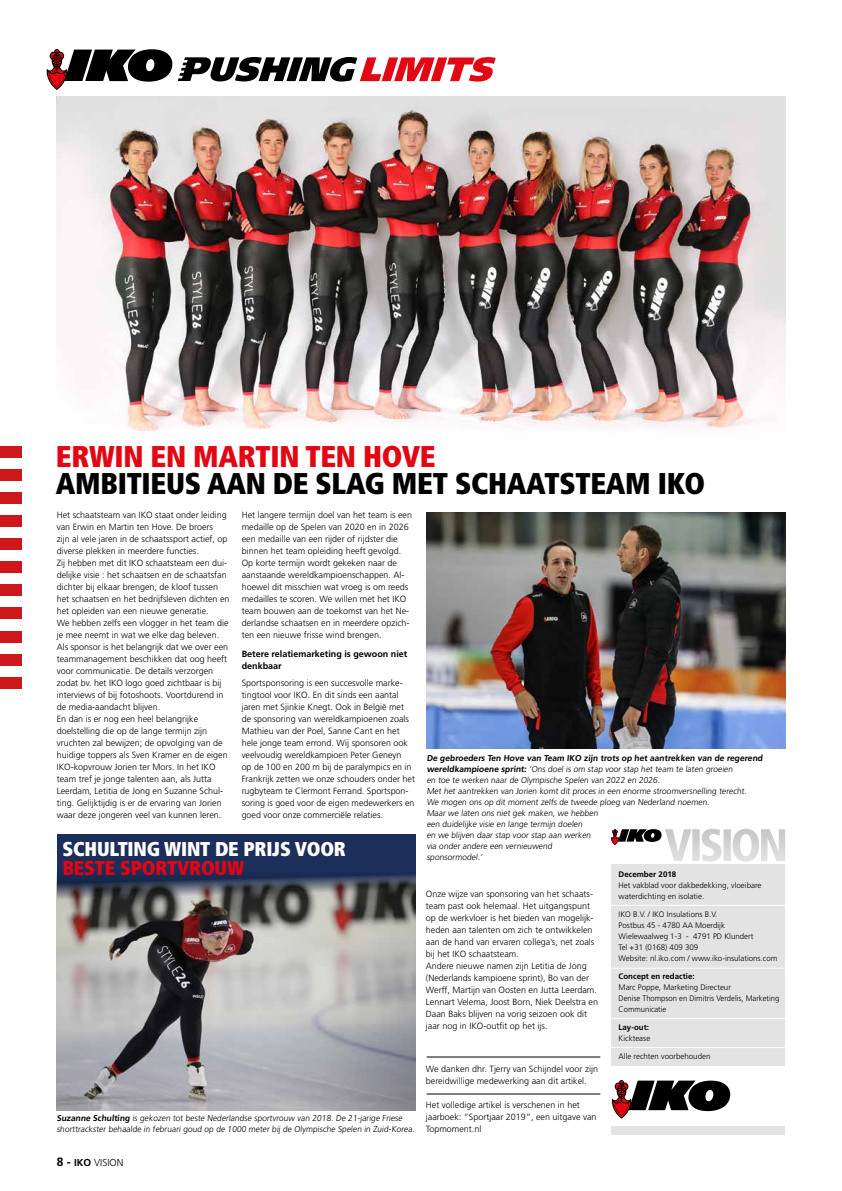
<style>
.page{position:relative;width:842px;height:1191px;background:#fff}
.page>*{position:absolute;margin:0;border:0;box-sizing:border-box;transform-origin:0 0}
.t1{font:900 condensed 30px "Frutiger";letter-spacing:-.01em;color:#000}
.t2{font:900 condensed 30px "Frutiger";letter-spacing:-.01em;color:#e30613}
.t3{font:900 condensed 20px "Frutiger";letter-spacing:-.01em;color:#fff}
.t4{font:900 condensed 20px "Frutiger";letter-spacing:-.01em;color:#e30613}
.t5{font:300 10px "Frutiger LT Std";color:#000}
.t6{font:300 9px/12px "Frutiger LT Std";color:#000}
.t7{font:700 9px/12px "Frutiger LT Std";color:#000}
.t8{font:300 8.5px/11px "Frutiger LT Std";color:#000}
.t9{font:300 8px/11px "Frutiger LT Std";color:#000}
.t10{font:700 8px "Frutiger LT Std";color:#000}
.s1{font-weight:700}
.s2{font-weight:700;font-size:12px}
</style>
<div class="page">
<div style="left:611px;top:864px;width:174px;height:201px;background:#e3e3e3"></div>
<hr style="left:609px;top:1018px;width:203px;height:1px;background:#fff">
<hr style="left:609px;top:905px;width:203px;height:1px;background:#fff">
<hr style="left:609px;top:1047px;width:203px;height:1px;background:#fff">
<hr style="left:609px;top:967px;width:203px;height:1px;background:#fff">
<svg style="left:611px;top:828px;width:174px;height:33px"></svg>
<svg style="left:612px;top:1080px;width:118px;height:38px"></svg>
<div style="left:612px;top:1125px;width:173px;height:9px;background:#e3e3e3"></div>
<img style="left:57px;top:96px;width:728px;height:335px">
<svg style="left:46px;top:49px;width:126px;height:41px"></svg>
<svg style="left:178px;top:57px;width:318px;height:25px"></svg>
<img style="left:427px;top:513px;width:358px;height:235px">
<img style="left:57px;top:899px;width:358px;height:211px">
<hr style="left:427px;top:1056px;width:173px;height:1px;background:#000">
<hr style="left:427px;top:1093px;width:173px;height:1px;background:#000">
<div style="left:0;top:446px;width:21px;height:11px;background:#cd171a"></div>
<div style="left:0;top:469px;width:21px;height:11px;background:#cd171a"></div>
<div style="left:0;top:492px;width:21px;height:11px;background:#cd171a"></div>
<div style="left:0;top:515px;width:21px;height:11px;background:#cd171a"></div>
<div style="left:0;top:538px;width:21px;height:11px;background:#cd171a"></div>
<div style="left:0;top:561px;width:21px;height:11px;background:#cd171a"></div>
<div style="left:0;top:584px;width:21px;height:11px;background:#cd171a"></div>
<div style="left:0;top:607px;width:21px;height:11px;background:#cd171a"></div>
<div style="left:0;top:631px;width:21px;height:11px;background:#cd171a"></div>
<div style="left:0;top:654px;width:21px;height:11px;background:#cd171a"></div>
<div style="left:0;top:677px;width:21px;height:11px;background:#cd171a"></div>
<svg style="left:57px;top:834px;width:358px;height:65px;background:#2a3858"></svg>
<h1 class="t2" style="left:56px;top:438px;width:381px">ERWIN EN MARTIN TEN HOVE</h1>
<h1 class="t1" style="left:56px;top:465px;width:651px">AMBITIEUS AAN DE SLAG MET SCHAATSTEAM IKO</h1>
<p class="t6" style="left:57px;top:508px;width:174px">Het schaatsteam van IKO staat onder leiding van Erwin en Martin ten Hove. De broers<br>zijn al vele jaren in de schaatssport actief, op diverse plekken in meerdere functies.<br>Zij hebben met dit IKO schaatsteam een dui&shy;delijke visie : het schaatsen en de schaatsfan dichter bij elkaar brengen, de kloof tussen het schaatsen en het bedrijfsleven dichten en het opleiden van een nieuwe generatie.<br>We hebben zelfs een vlogger in het team die je mee neemt in wat we elke dag beleven.<br>Als sponsor is het belangrijk dat we over een teammanagement beschikken dat oog heeft voor communicatie. De details verzorgen zodat bv. het IKO logo goed zichtbaar is bij interviews of bij fotoshoots. Voortdurend in de media-aandacht blijven.<br>En dan is er nog een heel belangrijke doelstelling die op de lange termijn zijn vruchten zal bewijzen; de opvolging van de huidige toppers als Sven Kramer en de eigen IKO-kopvrouw Jorien ter Mors. In het IKO team tref je jonge talenten aan, als Jutta Leerdam, Letitia de Jong en Suzanne Schul&shy;ting. Gelijktijdig is er de ervaring van Jorien waar deze jongeren veel van kunnen leren.</p>
<p class="t6" style="left:242px;top:509px;width:172px">Het langere termijn doel van het team is een medaille op de Spelen van 2020 en in 2026 een medaille van een rijder of rijdster die binnen het team opleiding heeft gevolgd.<br>Op korte termijn wordt gekeken naar de aanstaande wereldkampioenschappen. Al&shy;hoewel dit misschien wat vroeg is om reeds medailles te scoren. We willen met het IKO team bouwen aan de toekomst van het Ne&shy;derlandse schaatsen en in meerdere opzich&shy;ten een nieuwe frisse wind brengen.</p>
<p class="t7" style="left:242px;top:648px;width:167px">Betere relatiemarketing is gewoon niet denkbaar</p>
<p class="t6" style="left:242px;top:677px;width:175px">Sportsponsoring is een succesvolle marke&shy;tingtool voor IKO. En dit sinds een aantal jaren met Sjinkie Knegt. Ook in België met de sponsoring van wereldkampioenen zoals Mathieu van der Poel, Sanne Cant en het hele jonge team errond. Wij sponsoren ook veelvoudig wereldkampioen Peter Geneyn<br>op de 100 en 200 m bij de paralympics en in Frankrijk zetten we onze schouders onder het rugbyteam te Clermont Ferrand. Sportspon&shy;soring is goed voor de eigen medewerkers en goed voor onze commerciële relaties.</p>
<p class="t8" style="left:427px;top:752px;width:339px"><span class="s1">De gebroeders Ten Hove van Team IKO zijn trots op het aantrekken van de regerend wereldkampioene sprint:</span> ‘Ons doel is om stap voor stap het team te laten groeien<br>en toe te werken naar de Olympische Spelen van 2022 en 2026.<br>Met het aantrekken van Jorien komt dit proces in een enorme stroomversnelling terecht.<br>We mogen ons op dit moment zelfs de tweede ploeg van Nederland noemen.<br>Maar we laten ons niet gek maken, we hebben<br>een duidelijke visie en lange termijn doelen<br>en we blijven daar stap voor stap aan werken<br>via onder andere een vernieuwend</p>
<h2 class="t3" style="left:62px;top:836px;width:285px">SCHULTING WINT DE PRIJS VOOR</h2>
<p class="t8" style="left:427px;top:851px;width:58px">sponsormodel.’</p>
<h2 class="t4" style="left:62px;top:855px;width:183px">BESTE SPORTVROUW</h2>
<p class="t10" style="left:619px;top:869px;width:59px">December 2018</p>
<p class="t9" style="left:619px;top:880px;width:144px">Het vakblad voor dakbedekking, vloeibare waterdichting en isolatie.</p>
<p class="t9" style="left:619px;top:909px;width:160px">IKO B.V. / IKO Insulations B.V.<br>Postbus 45 - 4780 AA Moerdijk<br>Wielewaalweg 1-3 - 4791 PD Klundert<br>Tel +31 (0168) 409 309<br>Website: nl.iko.com / www.iko-insulations.com</p>
<p class="t10" style="left:619px;top:971px;width:77px">Concept en redactie:</p>
<p class="t9" style="left:619px;top:982px;width:162px">Marc Poppe, Marketing Directeur<br>Denise Thompson en Dimitris Verdelis, Marketing<br>Communicatie</p>
<p class="t10" style="left:619px;top:1022px;width:32px">Lay-out:</p>
<p class="t9" style="left:619px;top:1033px;width:33px">Kicktease</p>
<p class="t9" style="left:619px;top:1051px;width:93px">Alle rechten voorbehouden</p>
<p class="t6" style="left:426px;top:888px;width:174px">Onze wijze van sponsoring van het schaats&shy;team past ook helemaal. Het uitgangspunt op de werkvloer is het bieden van mogelijk&shy;heden aan talenten om zich te ontwikkelen aan de hand van ervaren collega’s, net zoals bij het IKO schaatsteam.<br>Andere nieuwe namen zijn Letitia de Jong (Nederlands kampioene sprint), Bo van der Werff, Martijn van Oosten en Jutta Leerdam.<br>Lennart Velema, Joost Born, Niek Deelstra en Daan Baks blijven na vorig seizoen ook dit jaar nog in IKO-outfit op het ijs.</p>
<p class="t6" style="left:426px;top:1063px;width:174px">We danken dhr. Tjerry van Schijndel voor zijn bereidwillige medewerking aan dit artikel.</p>
<p class="t6" style="left:426px;top:1099px;width:172px">Het volledige artikel is verschenen in het jaarboek: “Sportjaar 2019”, een uitgave van<br>Topmoment.nl</p>
<p class="t8" style="left:57px;top:1112px;width:360px"><span class="s1">Suzanne Schulting</span> is gekozen tot beste Nederlandse sportvrouw van 2018. De 21-jarige Friese shorttrackster behaalde in februari goud op de 1000 meter bij de Olympische Spelen in Zuid-Korea.</p>
<p class="t5" style="left:57px;top:1156px;width:68px"><span class="s2">8 -</span> <span class="s1">IKO</span> VISION</p>
</div>
